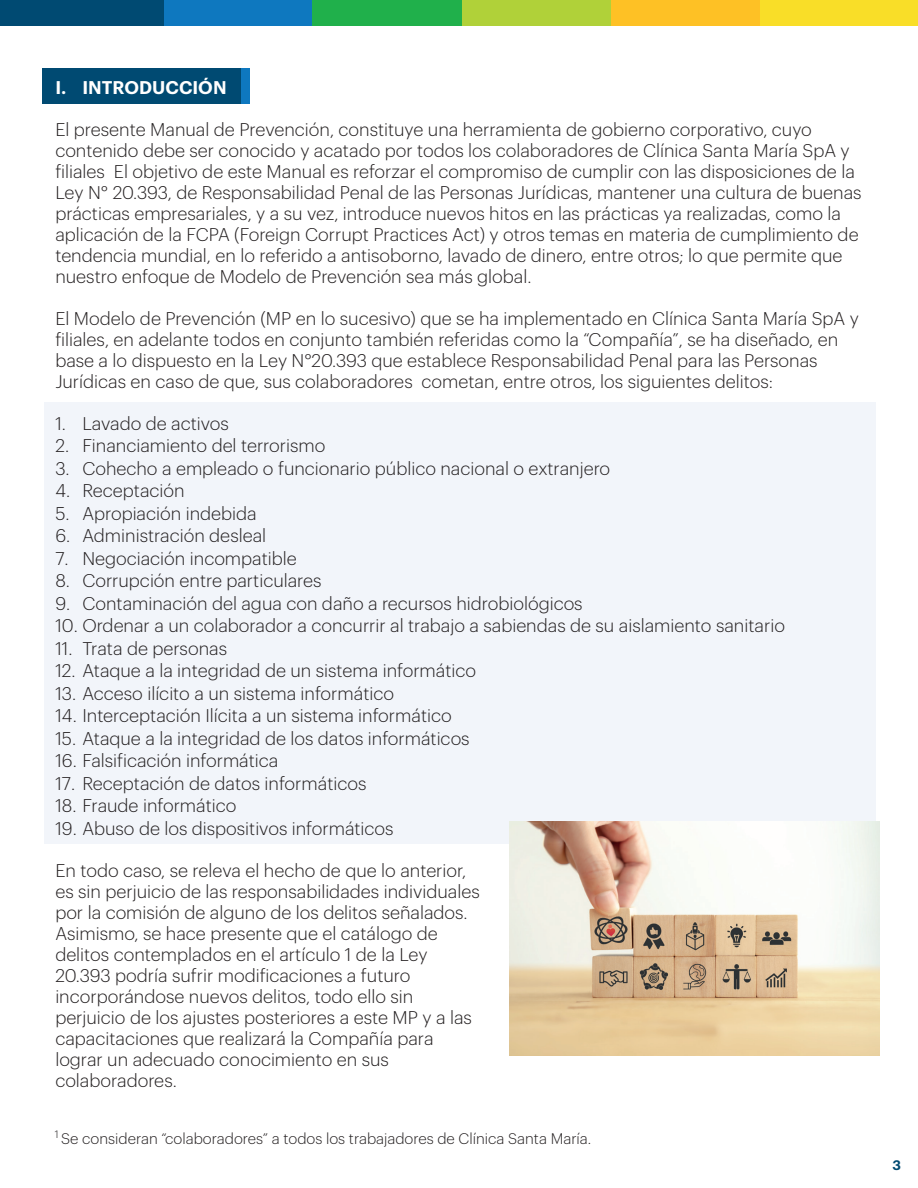
<style>
.page{position:relative;width:918px;height:1188px;background:#fff}
.page>*{position:absolute;margin:0;border:0;box-sizing:border-box;transform-origin:0 0}
.t1{font:300 18px/21px "Graphik";color:#231f20}
.t2{font:600 18px "Graphik";color:#fff}
.t3{font:300 15px "Graphik";color:#231f20}
.t4{font:600 13.5px "Graphik";color:#004a72}
</style>
<div class="page">
<div style="left:44px;top:402px;width:832px;height:442px;background:#f2f5fa"></div>
<div style="left:85px;top:68px;width:164px;height:35px;background:#0e78bf"></div>
<div style="left:42px;top:68px;width:199px;height:35px;background:#004a72"></div>
<div style="left:164px;top:0;width:149px;height:26px;background:#0e78bf"></div>
<div style="left:0;top:0;width:164px;height:26px;background:#004a72"></div>
<div style="left:313px;top:0;width:149px;height:26px;background:#20b04b"></div>
<div style="left:462px;top:0;width:149px;height:26px;background:#b0d139"></div>
<div style="left:611px;top:0;width:149px;height:26px;background:#fec125"></div>
<div style="left:760px;top:0;width:158px;height:26px;background:#f9de28"></div>
<img style="left:509px;top:822px;width:370px;height:233px">
<p class="t2" style="left:55px;top:73px;width:173px">I. INTRODUCCIÓN</p>
<p class="t1" style="left:55px;top:117px;width:808px">El presente Manual de Prevención, constituye una herramienta de gobierno corporativo, cuyo contenido debe ser conocido y acatado por todos los colaboradores de Clínica Santa María SpA y filiales El objetivo de este Manual es reforzar el compromiso de cumplir con las disposiciones de la Ley N° 20.393, de Responsabilidad Penal de las Personas Jurídicas, mantener una cultura de buenas prácticas empresariales, y a su vez, introduce nuevos hitos en las prácticas ya realizadas, como la aplicación de la FCPA (Foreign Corrupt Practices Act) y otros temas en materia de cumplimiento de tendencia mundial, en lo referido a antisoborno, lavado de dinero, entre otros; lo que permite que nuestro enfoque de Modelo de Prevención sea más global.</p>
<p class="t1" style="left:55px;top:306px;width:805px">El Modelo de Prevención (MP en lo sucesivo) que se ha implementado en Clínica Santa María SpA y filiales, en adelante todos en conjunto también referidas como la “Compañía”, se ha diseñado, en base a lo dispuesto en la Ley N°20.393 que establece Responsabilidad Penal para las Personas Jurídicas en caso de que, sus colaboradores cometan, entre otros, los siguientes delitos:</p>
<p class="t1" style="left:55px;top:411px;width:175px">1. Lavado de activos</p>
<p class="t1" style="left:55px;top:434px;width:272px">2. Financiamiento del terrorismo</p>
<p class="t1" style="left:55px;top:456px;width:556px">3. Cohecho a empleado o funcionario público nacional o extranjero</p>
<p class="t1" style="left:55px;top:479px;width:131px">4. Receptación</p>
<p class="t1" style="left:55px;top:501px;width:203px">5. Apropiación indebida</p>
<p class="t1" style="left:55px;top:524px;width:212px">6. Administración desleal</p>
<p class="t1" style="left:55px;top:546px;width:243px">7. Negociación incompatible</p>
<p class="t1" style="left:55px;top:569px;width:268px">8. Corrupción entre particulares</p>
<p class="t1" style="left:55px;top:591px;width:529px">9. Contaminación del agua con daño a recursos hidrobiológicos</p>
<p class="t1" style="left:55px;top:614px;width:731px">10. Ordenar a un colaborador a concurrir al trabajo a sabiendas de su aislamiento sanitario</p>
<p class="t1" style="left:55px;top:636px;width:173px">11. Trata de personas</p>
<p class="t1" style="left:55px;top:659px;width:422px">12. Ataque a la integridad de un sistema informático</p>
<p class="t1" style="left:55px;top:681px;width:340px">13. Acceso ilícito a un sistema informático</p>
<p class="t1" style="left:55px;top:704px;width:398px">14. Interceptación Ilícita a un sistema informático</p>
<p class="t1" style="left:55px;top:726px;width:416px">15. Ataque a la integridad de los datos informáticos</p>
<p class="t1" style="left:55px;top:749px;width:225px">16. Falsificación informática</p>
<p class="t1" style="left:55px;top:771px;width:313px">17. Receptación de datos informáticos</p>
<p class="t1" style="left:55px;top:794px;width:183px">18. Fraude informático</p>
<p class="t1" style="left:55px;top:816px;width:340px">19. Abuso de los dispositivos informáticos</p>
<p class="t1" style="left:55px;top:858px;width:426px">En todo caso, se releva el hecho de que lo anterior, es sin perjuicio de las responsabilidades individuales por la comisión de alguno de los delitos señalados.<br>Asimismo, se hace presente que el catálogo de delitos contemplados en el artículo 1 de la Ley 20.393 podría sufrir modificaciones a futuro incorporándose nuevos delitos, todo ello sin perjuicio de los ajustes posteriores a este MP y a las capacitaciones que realizará la Compañía para lograr un adecuado conocimiento en sus colaboradores.</p>
<p class="t3" style="left:55px;top:1127px;width:538px"><sup>1</sup> Se consideran “colaboradores” a todos los trabajadores de Clínica Santa María.</p>
<p class="t4" style="left:892px;top:1155px;width:10px">3</p>
</div>
